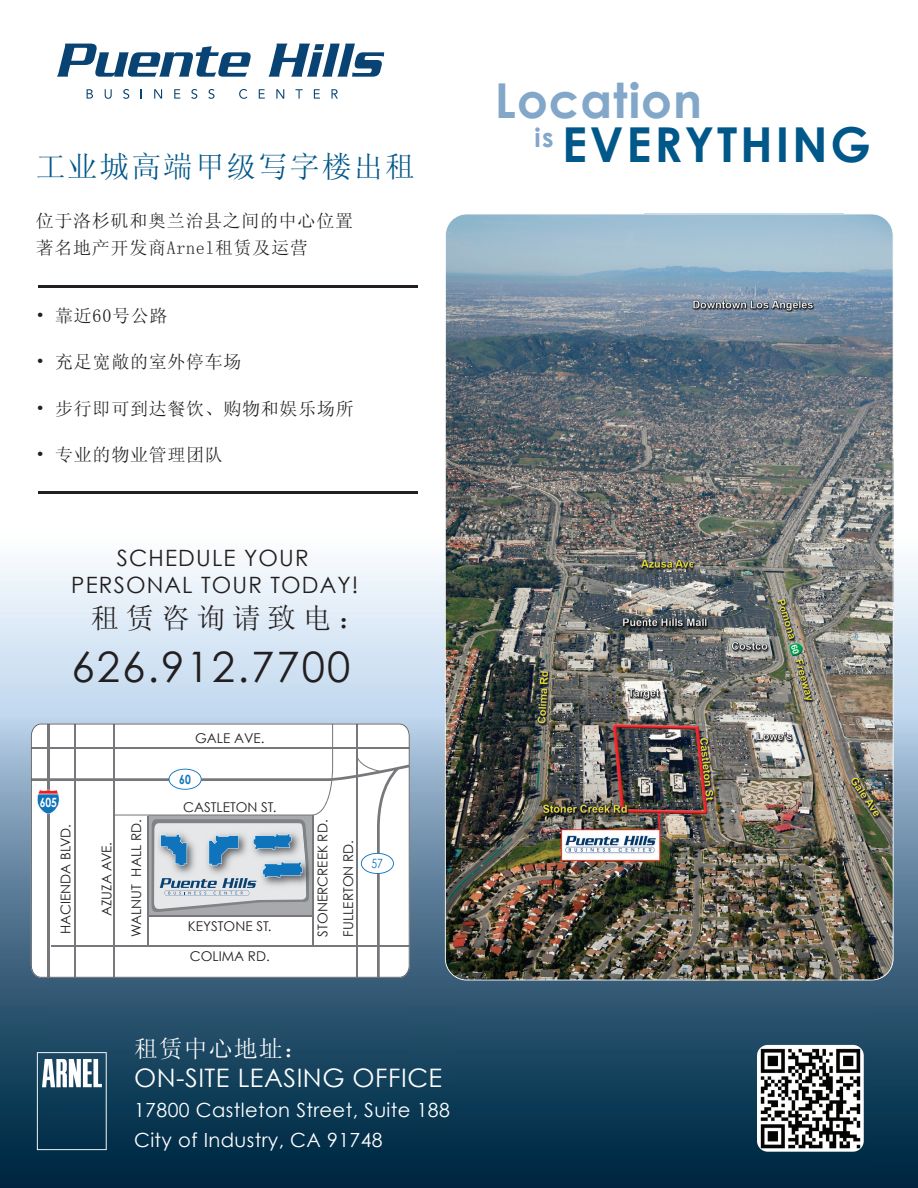
<style>
.page{position:relative;width:918px;height:1188px;background:#fff}
.page>*{position:absolute;margin:0;border:0;box-sizing:border-box;transform-origin:0 0}
.t1{font:700 48.15px/44.8px "Century Gothic";letter-spacing:.05em;color:#005789}
.t2{font:42px "Century Gothic";letter-spacing:.05em;color:#231f20}
.t3{font:30px "Sim Sun";letter-spacing:.06em;color:#005789}
.t4{font:28.5px "Sim Sun";letter-spacing:.24em;color:#231f20}
.t5{font:25.5px "Century Gothic";letter-spacing:.02em;color:#fff}
.t6{font:24px "Sim Sun";letter-spacing:.04em;color:#fff}
.t7{font:22.5px/27px "Century Gothic";letter-spacing:.05em;color:#231f20;text-align:center}
.t8{font:19.5px/30px "Century Gothic";letter-spacing:.02em;color:#fff}
.t9{font:18px/27.6px "Sim Sun";letter-spacing:.04em;color:#231f20}
.t10{font:13.5px/25.7px "Century Gothic";color:#231f20}
.t11{font:700 12.75px "Century Gothic";color:#fff;scale:.81 1}
.t12{font:700 12.75px "Century Gothic";color:#1074bc;scale:.81 1}
.t13{font:12.75px "Century Gothic";color:#1074bc;scale:.81 1}
.s1{color:#82a7c8}
</style>
<div class="page">
<svg style="left:0;top:491px;width:918px;height:120px"></svg>
<img style="left:868px;top:611px;width:50px;height:577px">
<img style="left:0;top:767px;width:50px;height:421px">
<img style="left:409px;top:767px;width:49px;height:421px">
<img style="left:50px;top:978px;width:359px;height:210px">
<img style="left:458px;top:980px;width:410px;height:208px">
<svg style="left:57px;top:44px;width:194px;height:33px"></svg>
<svg style="left:268px;top:44px;width:116px;height:33px"></svg>
<svg style="left:87px;top:89px;width:6px;height:10px"></svg>
<svg style="left:105px;top:89px;width:7px;height:10px"></svg>
<svg style="left:123px;top:89px;width:6px;height:10px"></svg>
<svg style="left:154px;top:89px;width:8px;height:10px"></svg>
<svg style="left:174px;top:89px;width:6px;height:10px"></svg>
<svg style="left:191px;top:89px;width:6px;height:10px"></svg>
<svg style="left:208px;top:89px;width:7px;height:10px"></svg>
<svg style="left:239px;top:89px;width:8px;height:10px"></svg>
<svg style="left:259px;top:89px;width:6px;height:10px"></svg>
<svg style="left:276px;top:89px;width:8px;height:10px"></svg>
<svg style="left:295px;top:89px;width:8px;height:10px"></svg>
<svg style="left:314px;top:89px;width:6px;height:10px"></svg>
<svg style="left:331px;top:89px;width:7px;height:10px"></svg>
<svg style="left:31px;top:724px;width:378px;height:253px"></svg>
<hr style="left:39px;top:285px;width:379px;height:3px;background:#231f20">
<hr style="left:39px;top:491px;width:379px;height:3px;background:#231f20">
<svg style="left:37px;top:1052px;width:70px;height:98px;background:#3d6176"></svg>
<img style="left:445px;top:214px;width:449px;height:766px">
<img style="left:757px;top:1045px;width:107px;height:107px">
<h3 class="t3" style="left:36px;top:151px;width:381px">工业城高端甲级写字楼出租</h3>
<h3 class="t9" style="left:36px;top:206px;width:319px">位于洛杉矶和奥兰治县之间的中心位置著名地产开发商Arnel租赁及运营</h3>
<h3 class="t9" style="left:36px;top:302px;width:133px">• 靠近60号公路</h3>
<h3 class="t9" style="left:36px;top:348px;width:207px">• 充足宽敞的室外停车场</h3>
<h3 class="t9" style="left:36px;top:395px;width:319px">• 步行即可到达餐饮、购物和娱乐场所</h3>
<h3 class="t9" style="left:36px;top:441px;width:189px">• 专业的物业管理团队</h3>
<h3 class="t7" style="left:71px;top:544px;width:289px">SCHEDULE YOUR<br>PERSONAL TOUR TODAY!</h3>
<h3 class="t4" style="left:91px;top:603px;width:277px">租赁咨询请致电：</h3>
<h2 class="t2" style="left:71px;top:637px;width:281px">626.912.7700</h2>
<p class="t10" style="left:195px;top:725px;width:71px">GALE AVE.</p>
<p class="t11" style="left:40px;top:793px;width:23px">605</p>
<p class="t12" style="left:179px;top:770px;width:16px">60</p>
<p class="t10" style="left:183px;top:794px;width:95px">CASTLETON ST.</p>
<p class="t10" style="left:53px;top:934px;width:111px;rotate:-90deg">HACIENDA BLVD.</p>
<p class="t10" style="left:123px;top:937px;width:119px;rotate:-90deg">WALNUT HALL RD.</p>
<p class="t10" style="left:310px;top:937px;width:118px;rotate:-90deg">STONERCREEK RD.<br>FULLERTON RD.</p>
<p class="t10" style="left:190px;top:943px;width:82px">COLIMA RD.</p>
<p class="t10" style="left:94px;top:916px;width:76px;rotate:-90deg">AZUZA AVE.</p>
<p class="t10" style="left:188px;top:913px;width:85px">KEYSTONE ST.</p>
<p class="t13" style="left:372px;top:855px;width:16px">57</p>
<h3 class="t6" style="left:134px;top:1037px;width:175px">租赁中心地址：</h3>
<h3 class="t5" style="left:134px;top:1060px;width:310px">ON-SITE LEASING OFFICE</h3>
<h3 class="t8" style="left:134px;top:1095px;width:317px">17800 Castleton Street, Suite 188<br>City of Industry, CA 91748</h3>
<h1 class="t1" style="left:534px;top:76px;width:338px;text-indent:-40px"><span class="s1">Location<br></span><sup>is</sup> EVERYTHING</h1>
</div>
